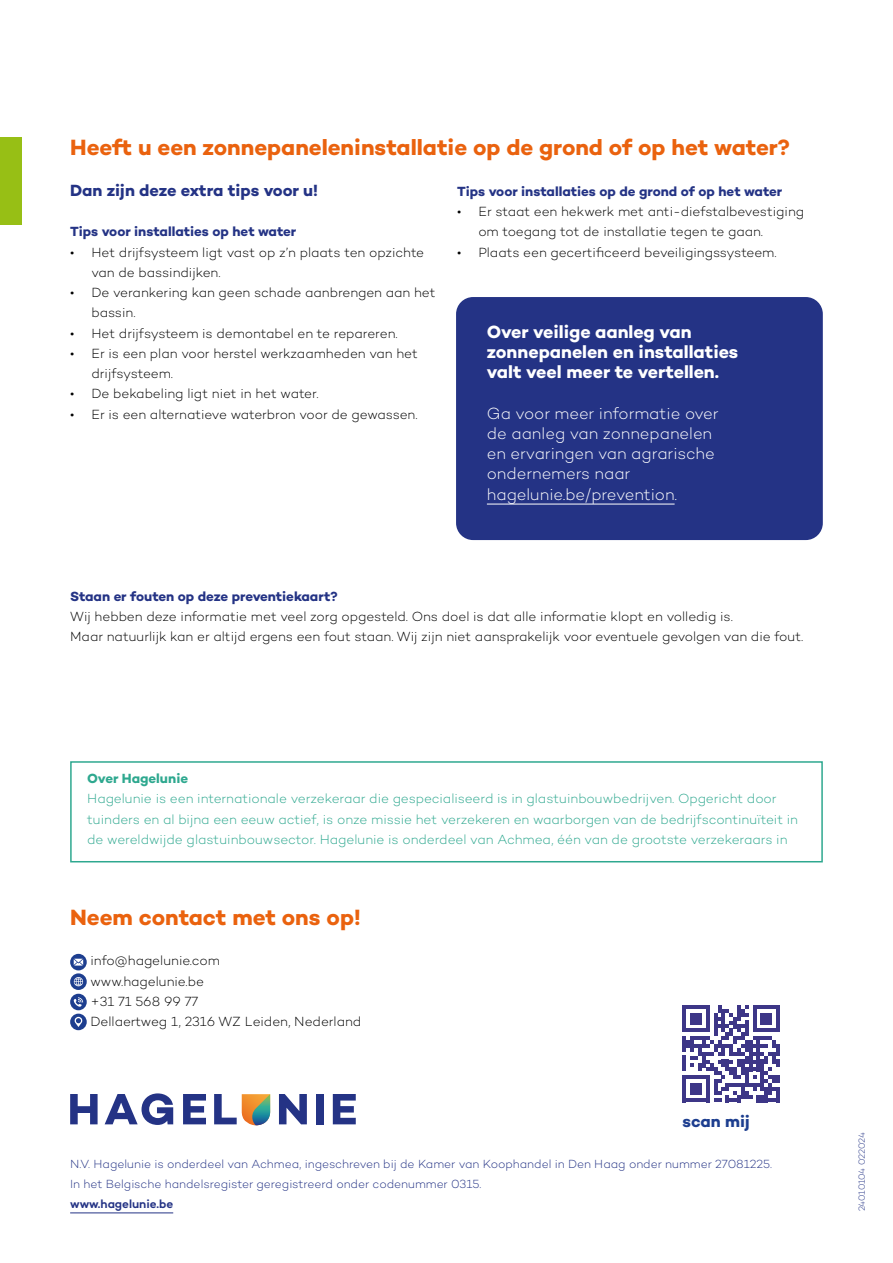
<style>
.page{position:relative;width:893px;height:1263px;background:#fff}
.page>*{position:absolute;margin:0;border:0;box-sizing:border-box;transform-origin:0 0}
.t1{font:700 22.5px "Campton";color:#ea620e}
.t2{font:700 18px/20.2px "Campton";color:#fff}
.t3{font:300 16.5px/20.2px "Campton";letter-spacing:-.005em;color:#fff}
.t4{font:700 16.5px "Campton";color:#243385}
.t5{font:700 16.5px "Campton";color:#1d3e8f}
.t6{font:300 13.5px/20.2px "Campton";letter-spacing:-.005em;color:#000}
.t7{font:300 13.5px/20.2px "Campton";letter-spacing:-.005em;color:#2ea88f}
.t8{font:700 13.5px "Campton";color:#243385}
.t9{font:700 13.5px "Campton";color:#2ea88f}
.t10{font:300 12px/20.2px "Campton";letter-spacing:-.005em;color:#243385}
.t11{font:600 12px "Campton";color:#243385}
.t12{font:300 9px "Campton";letter-spacing:-.03em;color:#243385}
</style>
<div class="page">
<hr style="left:70px;top:1212px;width:103px;height:1px;background:#243385">
<svg style="left:70px;top:954px;width:17px;height:76px"></svg>
<div style="left:70px;top:761px;width:753px;height:101px;border:2px solid #2ea88f"></div>
<svg style="left:70px;top:1094px;width:28px;height:30px"></svg>
<svg style="left:105px;top:1093px;width:68px;height:32px"></svg>
<svg style="left:183px;top:1094px;width:23px;height:30px"></svg>
<svg style="left:279px;top:1094px;width:28px;height:30px"></svg>
<div style="left:316px;top:1094px;width:8px;height:30px;background:#243385"></div>
<svg style="left:333px;top:1094px;width:23px;height:30px"></svg>
<svg style="left:214px;top:1094px;width:56px;height:31px"></svg>
<svg style="left:682px;top:1005px;width:98px;height:97px"></svg>
<div style="left:0;top:137px;width:21px;height:87px;background:#97bf15"></div>
<div style="left:456px;top:297px;width:367px;height:243px;background:#243385;border-radius:17px"></div>
<hr style="left:487px;top:504px;width:188px;height:1px;background:#fff">
<h1 class="t1" style="left:70px;top:133px;width:721px">Heeft u een zonnepaneleninstallatie op de grond of op het water?</h1>
<p class="t4" style="left:70px;top:180px;width:249px">Dan zijn deze extra tips voor u!</p>
<p class="t8" style="left:70px;top:223px;width:228px">Tips voor installaties op het water</p>
<p class="t6" style="left:91px;top:242px;width:334px;text-indent:-21px">• Het drijfsysteem ligt vast op z’n plaats ten opzichte van de bassindijken.</p>
<p class="t6" style="left:91px;top:282px;width:346px;text-indent:-21px">• De verankering kan geen schade aanbrengen aan het bassin.</p>
<p class="t6" style="left:70px;top:323px;width:329px">• Het drijfsysteem is demontabel en te repareren.</p>
<p class="t6" style="left:91px;top:343px;width:328px;text-indent:-21px">• Er is een plan voor herstel werkzaamheden van het drijfsysteem.</p>
<p class="t6" style="left:70px;top:383px;width:250px">• De bekabeling ligt niet in het water.</p>
<p class="t6" style="left:70px;top:404px;width:349px">• Er is een alternatieve waterbron voor de gewassen.</p>
<p class="t8" style="left:457px;top:183px;width:327px">Tips voor installaties op de grond of op het water</p>
<p class="t6" style="left:478px;top:201px;width:327px;text-indent:-21px">• Er staat een hekwerk met anti-diefstalbevestiging om toegang tot de installatie tegen te gaan.</p>
<p class="t6" style="left:457px;top:242px;width:321px">• Plaats een gecertificeerd beveiligingssysteem.</p>
<h2 class="t2" style="left:487px;top:321px;width:253px">Over veilige aanleg van zonnepanelen en installaties valt veel meer te vertellen.</h2>
<p class="t3" style="left:487px;top:402px;width:233px">Ga voor meer informatie over de aanleg van zonnepanelen en ervaringen van agrarische ondernemers naar hagelunie.be/prevention.</p>
<p class="t8" style="left:70px;top:588px;width:269px">Staan er fouten op deze preventiekaart?</p>
<p class="t6" style="left:70px;top:606px;width:735px">Wij hebben deze informatie met veel zorg opgesteld. Ons doel is dat alle informatie klopt en volledig is.<br>Maar natuurlijk kan er altijd ergens een fout staan. Wij zijn niet aansprakelijk voor eventuele gevolgen van die fout.</p>
<p class="t9" style="left:87px;top:770px;width:102px">Over Hagelunie</p>
<p class="t7" style="left:87px;top:788px;width:712px">Hagelunie is een internationale verzekeraar die gespecialiseerd is in glastuinbouwbedrijven. Opgericht door tuinders en al bijna een eeuw actief, is onze missie het verzekeren en waarborgen van de bedrijfscontinuïteit in de wereldwijde glastuinbouwsector. Hagelunie is onderdeel van Achmea, één van de grootste verzekeraars in</p>
<h1 class="t1" style="left:70px;top:903px;width:292px">Neem contact met ons op!</h1>
<p class="t6" style="left:90px;top:950px;width:272px">info@hagelunie.com<br>www.hagelunie.be<br>+31 71 568 99 77<br>Dellaertweg 1, 2316 WZ Leiden, Nederland</p>
<p class="t5" style="left:682px;top:1111px;width:69px">scan mij</p>
<p class="t10" style="left:70px;top:1153px;width:703px">N.V. Hagelunie is onderdeel van Achmea, ingeschreven bij de Kamer van Koophandel in Den Haag onder nummer 27081225.<br>In het Belgische handelsregister geregistreerd onder codenummer 0315.</p>
<p class="t11" style="left:70px;top:1197px;width:105px">www.hagelunie.be</p>
<p class="t12" style="left:856px;top:1211px;width:80px;rotate:-90deg">24010104 022024</p>
</div>
